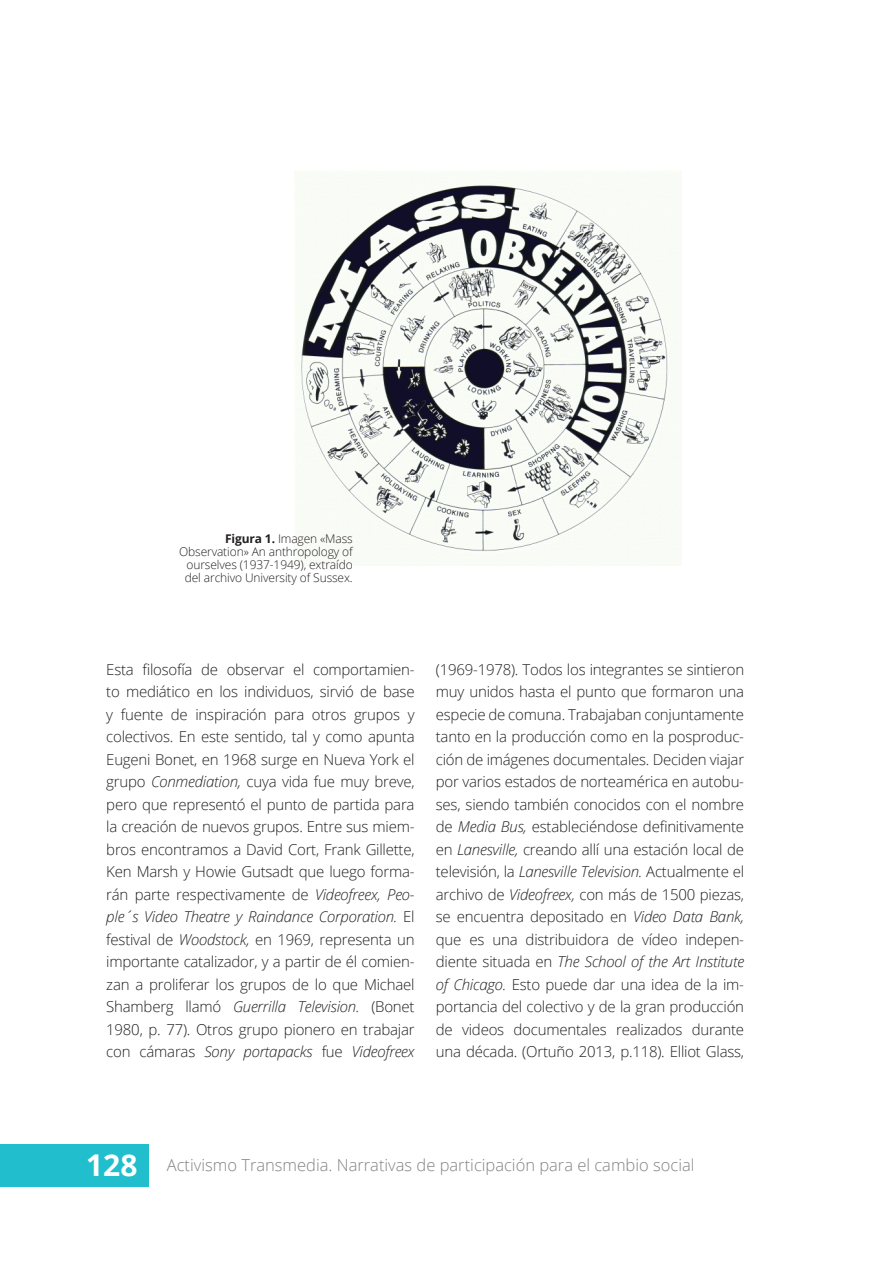
<style>
.page{position:relative;width:893px;height:1263px;background:#fff}
.page>*{position:absolute;margin:0;border:0;box-sizing:border-box;transform-origin:0 0}
.t1{font:300 16.5px "Open Sans";color:#808285}
.Normal1{font:300 15px/22.5px "Open Sans";letter-spacing:-.015em;color:#231f20;text-align:justify}
.t2{font:300 12px/12.9px "Open Sans";letter-spacing:-.01em;color:#231f20;text-align:right}
.s1{font-weight:700}
.s2{font-style:italic}
.s3{font-weight:700;font-size:30px;color:#fff}
</style>
<div class="page">
<div style="left:0;top:1144px;width:149px;height:43px;background:#21bece"></div>
<img style="left:296px;top:172px;width:385px;height:394px">
<p class="t2" style="left:179px;top:532px;width:175px"><span class="s1">Figura 1.</span> Imagen «Mass<br>Observation» An anthropology of ourselves (1937-1949), extraído del archivo University of Sussex.</p>
<p class="Normal1" style="left:106px;top:658px;width:310px">Esta filosofía de observar el comportamien&shy;to mediático en los individuos, sirvió de base y fuente de inspiración para otros grupos y colectivos. En este sentido, tal y como apunta Eugeni Bonet, en 1968 surge en Nueva York el grupo <span class="s2">Conmediation,</span> cuya vida fue muy breve, pero que representó el punto de partida para la creación de nuevos grupos. Entre sus miem&shy;bros encontramos a David Cort, Frank Gillette, Ken Marsh y Howie Gutsadt que luego forma&shy;rán parte respectivamente de <span class="s2">Videofreex, Peo&shy;ple´s Video Theatre y Raindance Corporation.</span> El festival de <span class="s2">Woodstock,</span> en 1969, representa un importante catalizador, y a partir de él comien&shy;zan a proliferar los grupos de lo que Michael Shamberg llamó <span class="s2">Guerrilla Television.</span> (Bonet 1980, p. 77). Otros grupo pionero en trabajar con cámaras <span class="s2">Sony portapacks</span> fue <span class="s2">Videofreex</span></p>
<p class="Normal1" style="left:436px;top:658px;width:310px">(1969-1978). Todos los integrantes se sintieron muy unidos hasta el punto que formaron una especie de comuna. Trabajaban conjuntamente tanto en la producción como en la posproduc&shy;ción de imágenes documentales. Deciden viajar por varios estados de norteamérica en autobu&shy;ses, siendo también conocidos con el nombre de <span class="s2">Media Bus,</span> estableciéndose definitivamente en <span class="s2">Lanesville,</span> creando allí una estación local de televisión, la <span class="s2">Lanesville Television.</span> Actualmente el archivo de <span class="s2">Videofreex,</span> con más de 1500 piezas, se encuentra depositado en <span class="s2">Video Data Bank, </span>que es una distribuidora de vídeo indepen&shy;diente situada en <span class="s2">The School of the Art Institute of Chicago.</span> Esto puede dar una idea de la im&shy;portancia del colectivo y de la gran producción de videos documentales realizados durante una década. (Ortuño 2013, p.118). Elliot Glass,</p>
<p class="t1" style="left:86px;top:1154px;width:610px"><span class="s3">128</span> Activismo Transmedia. Narrativas de participación para el cambio social</p>
</div>
